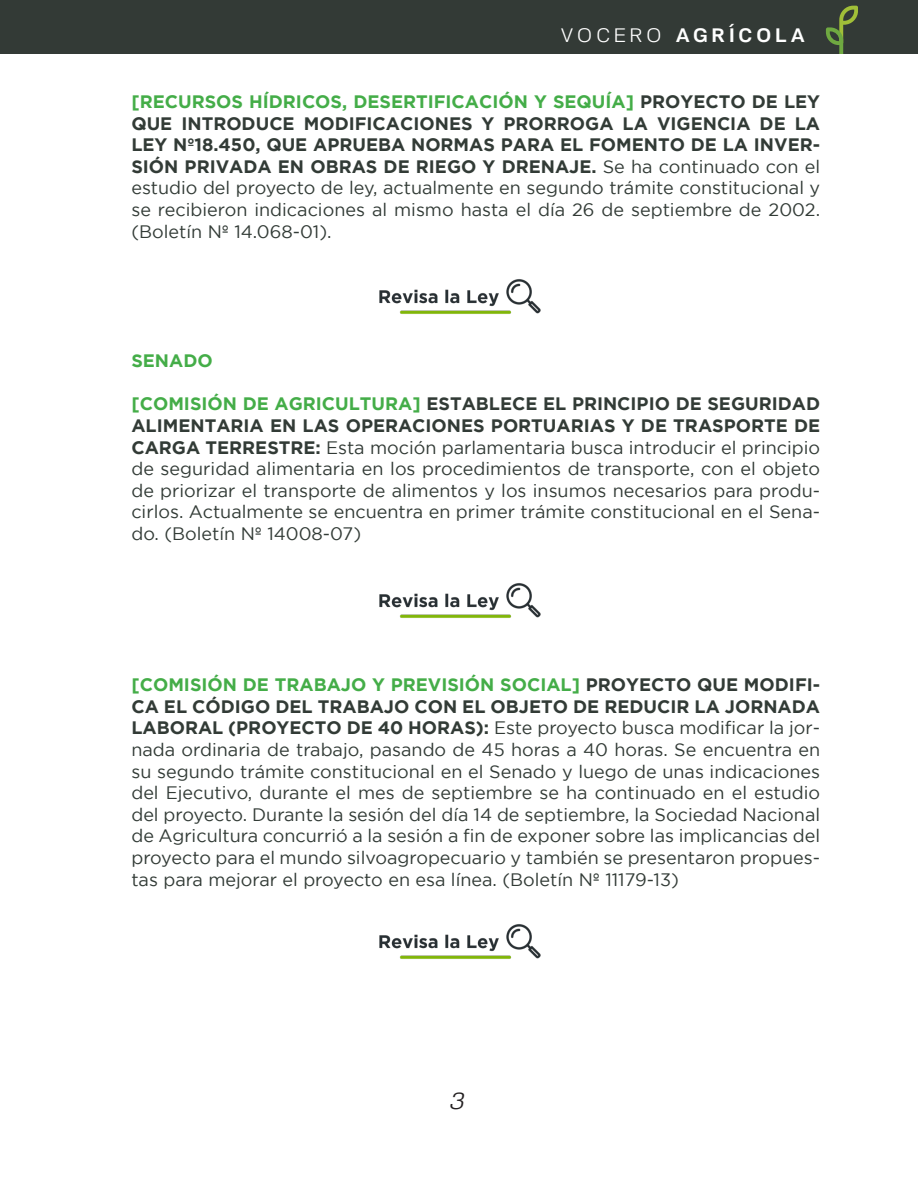
<style>
.page{position:relative;width:918px;height:1188px;background:#fff}
.page>*{position:absolute;margin:0;border:0;box-sizing:border-box;transform-origin:0 0}
.t1{font:italic 24px "Neo Gram";color:#231f20}
.t2{font:700 19.5px "Neo Gram";letter-spacing:.21em;color:#fff}
.t3{font:18px/21.6px "Gotham";color:#323b36;text-align:justify}
.t4{font:700 18px "Gotham";color:#44ad48}
.s1{font-weight:400}
.s2{font-weight:700;color:#44ad48}
.s3{font-weight:700}
</style>
<div class="page">
<div style="left:0;top:0;width:918px;height:54px;background:#333a36"></div>
<svg style="left:826px;top:6px;width:32px;height:48px"></svg>
<img style="left:379px;top:279px;width:162px;height:35px">
<img style="left:379px;top:583px;width:162px;height:35px">
<img style="left:379px;top:924px;width:162px;height:35px">
<p class="t2" style="left:561px;top:20px;width:246px"><span class="s1">VOCERO</span> AGRÍCOLA</p>
<p class="t3" style="left:131px;top:91px;width:690px"><span class="s2">[RECURSOS HÍDRICOS, DESERTIFICACIÓN Y SEQUÍA]</span> <span class="s3">PROYECTO DE LEY QUE INTRODUCE MODIFICACIONES Y PRORROGA LA VIGENCIA DE LA LEY Nº18.450, QUE APRUEBA NORMAS PARA EL FOMENTO DE LA INVER-SIÓN PRIVADA EN OBRAS DE RIEGO Y DRENAJE.</span> Se ha continuado con el estudio del proyecto de ley, actualmente en segundo trámite constitucional y se recibieron indicaciones al mismo hasta el día 26 de septiembre de 2002. (Boletín Nº 14.068-01).</p>
<p class="t4" style="left:131px;top:350px;width:83px">SENADO</p>
<p class="t3" style="left:131px;top:393px;width:690px"><span class="s2">[COMISIÓN DE AGRICULTURA]</span> <span class="s3">ESTABLECE EL PRINCIPIO DE SEGURIDAD ALIMENTARIA EN LAS OPERACIONES PORTUARIAS Y DE TRASPORTE DE CARGA TERRESTRE:</span> Esta moción parlamentaria busca introducir el principio de seguridad alimentaria en los procedimientos de transporte, con el objeto de priorizar el transporte de alimentos y los insumos necesarios para produ&shy;cirlos. Actualmente se encuentra en primer trámite constitucional en el Sena&shy;do. (Boletín Nº 14008-07)</p>
<p class="t3" style="left:131px;top:674px;width:690px"><span class="s2">[COMISIÓN DE TRABAJO Y PREVISIÓN SOCIAL]</span> <span class="s3">PROYECTO QUE MODIFI-CA EL CÓDIGO DEL TRABAJO CON EL OBJETO DE REDUCIR LA JORNADA LABORAL (PROYECTO DE 40 HORAS):</span> Este proyecto busca modificar la jor&shy;nada ordinaria de trabajo, pasando de 45 horas a 40 horas. Se encuentra en su segundo trámite constitucional en el Senado y luego de unas indicaciones del Ejecutivo, durante el mes de septiembre se ha continuado en el estudio del proyecto. Durante la sesión del día 14 de septiembre, la Sociedad Nacional de Agricultura concurrió a la sesión a fin de exponer sobre las implicancias del proyecto para el mundo silvoagropecuario y también se presentaron propues&shy;tas para mejorar el proyecto en esa línea. (Boletín Nº 11179-13)</p>
<p class="t1" style="left:448px;top:1084px;width:17px">3</p>
</div>
